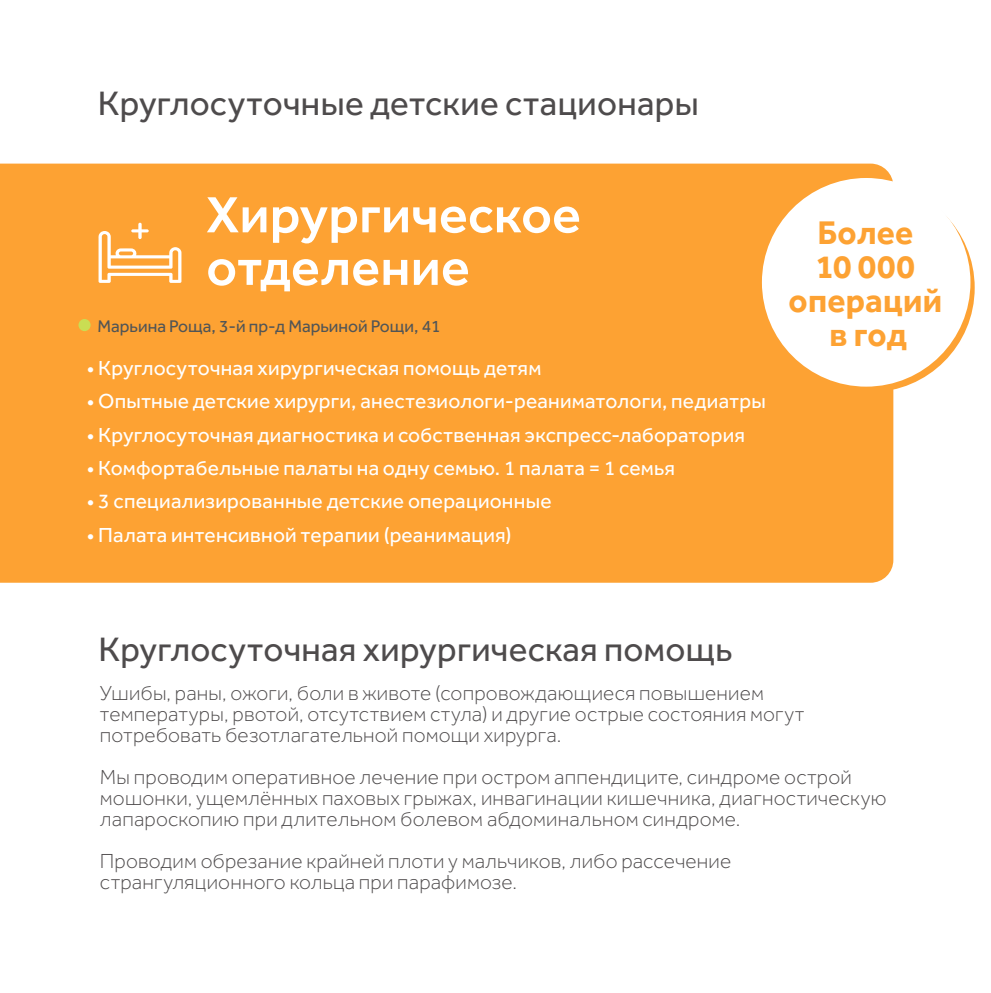
<style>
.page{position:relative;width:991px;height:993px;background:#fff}
.page>*{position:absolute;margin:0;border:0;box-sizing:border-box;transform-origin:0 0}
.t1{font:500 52.5px/52.5px "Effra";letter-spacing:.005em;color:#fff}
.t2{font:35px "Effra";letter-spacing:.005em;color:#4e4b4c}
.t3{font:700 33.77px/33.8px "Effra";letter-spacing:.005em;color:#fda233;text-align:center}
.t4{font:300 21px/21px "Effra";letter-spacing:.01em;color:#4e4b4c}
.t5{font:21px "Effra";letter-spacing:.01em;color:#fff}
.t6{font:17.5px "Effra";color:#515556}
</style>
<div class="page">
<div style="left:0;top:163px;width:893px;height:419px;background:#fda233"></div>
<svg style="left:98px;top:222px;width:83px;height:61px"></svg>
<svg style="left:766px;top:183px;width:208px;height:209px"></svg>
<div style="left:762px;top:178px;width:208px;height:208px;background:#fff;border-radius:50%"></div>
<div style="left:78px;top:319px;width:13px;height:12px;background:#cadd53;border-radius:50%"></div>
<h2 class="t2" style="left:98px;top:82px;width:602px">Круглосуточные детские стационары</h2>
<h1 class="t1" style="left:206px;top:188px;width:376px">Хирургическое отделение</h1>
<p class="t6" style="left:98px;top:315px;width:344px">Марьина Роща, 3-й пр-д Марьиной Рощи, 41</p>
<p class="t5" style="left:87px;top:355px;width:456px">• Круглосуточная хирургическая помощь детям</p>
<p class="t5" style="left:87px;top:389px;width:680px">• Опытные детские хирурги, анестезиологи-реаниматологи, педиатры</p>
<p class="t5" style="left:87px;top:422px;width:660px">• Круглосуточная диагностика и собственная экспресс-лаборатория</p>
<p class="t5" style="left:87px;top:455px;width:589px">• Комфортабельные палаты на одну семью. 1 палата = 1 семья</p>
<p class="t5" style="left:87px;top:488px;width:466px">• 3 специализированные детские операционные</p>
<p class="t5" style="left:87px;top:522px;width:426px">• Палата интенсивной терапии (реанимация)</p>
<h3 class="t3" style="left:788px;top:215px;width:155px">Более<br>10 000 операций в год</h3>
<h2 class="t2" style="left:99px;top:627px;width:635px">Круглосуточная хирургическая помощь</h2>
<p class="t4" style="left:100px;top:682px;width:706px">Ушибы, раны, ожоги, боли в животе (сопровождающиеся повышением температуры, рвотой, отсутствием стула) и другие острые состояния могут потребовать безотлагательной помощи хирурга.</p>
<p class="t4" style="left:100px;top:766px;width:788px">Мы проводим оперативное лечение при остром аппендиците, синдроме острой мошонки, ущемлённых паховых грыжах, инвагинации кишечника, диагностическую лапароскопию при длительном болевом абдоминальном синдроме.</p>
<p class="t4" style="left:100px;top:850px;width:633px">Проводим обрезание крайней плоти у мальчиков, либо рассечение странгуляционного кольца при парафимозе.</p>
</div>
